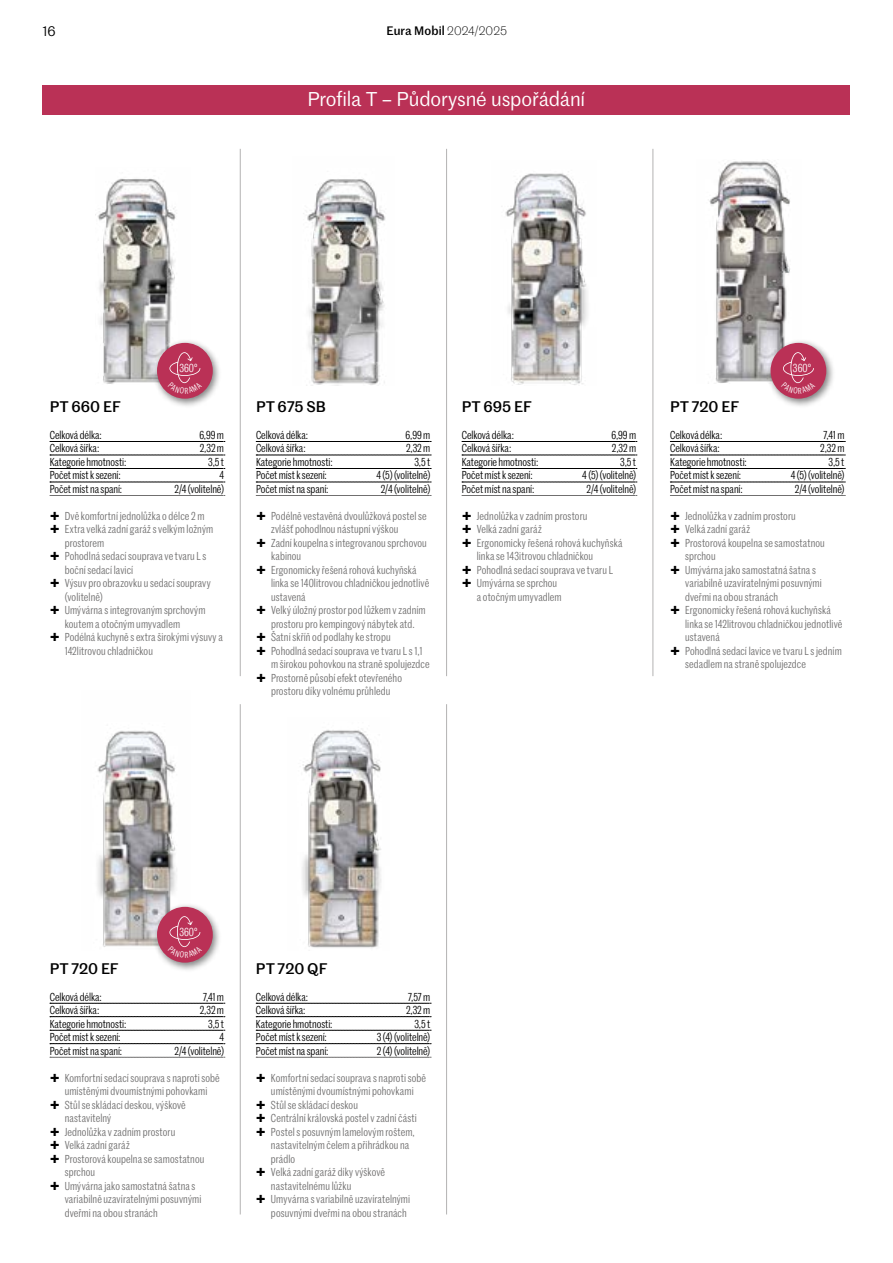
<style>
.page{position:relative;width:893px;height:1263px;background:#fff}
.page>*{position:absolute;margin:0;border:0;box-sizing:border-box;transform-origin:0 0}
.t1{font:19.5px "Marr Sans";letter-spacing:-.01em;color:#fff}
.t2{font:500 15px "Marr Sans";letter-spacing:.005em;color:#000}
.t3{font:13.5px "Marr Sans";color:#000}
.t4{font:500 12px "Marr Sans";letter-spacing:.01em;color:#000}
.t5{font:11.25px/13.5px "Marr Sans Cond";letter-spacing:.01em;color:#706f6f}
.t6{font:11.25px "Marr Sans Cond";letter-spacing:-.005em;color:#000}
.t7{font:11.25px "Marr Sans Cond";letter-spacing:.005em;color:#fff}
.s1{font-weight:300}
</style>
<div class="page">
<hr style="left:240px;top:149px;width:1px;height:527px;background:#b3b2b2">
<hr style="left:653px;top:149px;width:1px;height:527px;background:#b3b2b2">
<hr style="left:446px;top:149px;width:1px;height:527px;background:#b3b2b2">
<img style="left:709px;top:161px;width:81px;height:222px">
<img style="left:505px;top:171px;width:83px;height:214px">
<img style="left:95px;top:178px;width:81px;height:206px">
<img style="left:303px;top:179px;width:83px;height:206px">
<div style="left:153px;top:339px;width:69px;height:69px;background:#000;opacity:.5"></div>
<div style="left:157px;top:343px;width:56px;height:56px;background:#ba3156;border-radius:50%"></div>
<div style="left:766px;top:339px;width:69px;height:69px;background:#000;opacity:.5"></div>
<div style="left:770px;top:343px;width:56px;height:56px;background:#ba3156;border-radius:50%"></div>
<img style="left:97px;top:730px;width:80px;height:217px">
<div style="left:153px;top:903px;width:69px;height:69px;background:#000;opacity:.5"></div>
<div style="left:157px;top:907px;width:56px;height:56px;background:#ba3156;border-radius:50%"></div>
<hr style="left:240px;top:704px;width:1px;height:510px;background:#b3b2b2">
<hr style="left:446px;top:704px;width:1px;height:510px;background:#b3b2b2">
<img style="left:302px;top:730px;width:79px;height:218px">
<div style="left:43px;top:85px;width:807px;height:30px;background:#ba3156"></div>
<svg style="left:50px;top:441px;width:175px;height:1px"></svg>
<svg style="left:50px;top:455px;width:175px;height:1px"></svg>
<svg style="left:50px;top:468px;width:175px;height:1px"></svg>
<svg style="left:50px;top:482px;width:175px;height:1px"></svg>
<svg style="left:50px;top:495px;width:175px;height:1px"></svg>
<svg style="left:670px;top:441px;width:175px;height:1px"></svg>
<svg style="left:670px;top:455px;width:175px;height:1px"></svg>
<svg style="left:670px;top:468px;width:175px;height:1px"></svg>
<svg style="left:670px;top:482px;width:175px;height:1px"></svg>
<svg style="left:670px;top:495px;width:175px;height:1px"></svg>
<svg style="left:256px;top:441px;width:175px;height:1px"></svg>
<svg style="left:256px;top:455px;width:175px;height:1px"></svg>
<svg style="left:256px;top:468px;width:175px;height:1px"></svg>
<svg style="left:256px;top:482px;width:175px;height:1px"></svg>
<svg style="left:256px;top:495px;width:175px;height:1px"></svg>
<svg style="left:462px;top:441px;width:175px;height:1px"></svg>
<svg style="left:462px;top:455px;width:175px;height:1px"></svg>
<svg style="left:462px;top:468px;width:175px;height:1px"></svg>
<svg style="left:462px;top:482px;width:175px;height:1px"></svg>
<svg style="left:462px;top:495px;width:175px;height:1px"></svg>
<svg style="left:50px;top:1003px;width:175px;height:1px"></svg>
<svg style="left:50px;top:1016px;width:175px;height:1px"></svg>
<svg style="left:50px;top:1030px;width:175px;height:1px"></svg>
<svg style="left:50px;top:1043px;width:175px;height:1px"></svg>
<svg style="left:50px;top:1057px;width:175px;height:1px"></svg>
<svg style="left:256px;top:1003px;width:175px;height:1px"></svg>
<svg style="left:256px;top:1016px;width:175px;height:1px"></svg>
<svg style="left:256px;top:1030px;width:175px;height:1px"></svg>
<svg style="left:256px;top:1043px;width:175px;height:1px"></svg>
<svg style="left:256px;top:1057px;width:175px;height:1px"></svg>
<svg style="left:168px;top:352px;width:34px;height:42px"></svg>
<svg style="left:781px;top:352px;width:34px;height:42px"></svg>
<svg style="left:168px;top:916px;width:34px;height:42px"></svg>
<p class="t3" style="left:42px;top:22px;width:15px">16</p>
<p class="t4" style="left:386px;top:22px;width:122px">Eura Mobil <span class="s1">2024/2025</span></p>
<h1 class="t1" style="left:307px;top:85px;width:279px">Profila T – Půdorysné uspořádání</h1>
<p class="t7" style="left:179px;top:360px;width:20px">360°</p>
<p class="t7" style="left:793px;top:360px;width:20px">360°</p>
<h2 class="t2" style="left:50px;top:395px;width:73px">PT 660 EF</h2>
<p class="t6" style="left:50px;top:427px;width:54px">Celková délka:</p>
<p class="t6" style="left:199px;top:427px;width:26px">6,99 m</p>
<p class="t6" style="left:50px;top:440px;width:51px">Celková šířka:</p>
<p class="t6" style="left:200px;top:440px;width:26px">2,32 m</p>
<p class="t6" style="left:50px;top:454px;width:78px">Kategorie hmotnosti:</p>
<p class="t6" style="left:208px;top:454px;width:17px">3,5 t</p>
<p class="t6" style="left:50px;top:467px;width:72px">Počet míst k sezení:</p>
<p class="t6" style="left:219px;top:467px;width:6px">4</p>
<p class="t6" style="left:50px;top:481px;width:74px">Počet míst na spaní:</p>
<p class="t6" style="left:174px;top:481px;width:51px">2/4 (volitelně)</p>
<p class="t5" style="left:65px;top:508px;width:160px">Dvě komfortní jednolůžka o délce 2 m<br>Extra velká zadní garáž s velkým ložným prostorem<br>Pohodlná sedací souprava ve tvaru L s boční sedací lavicí<br>Výsuv pro obrazovku u sedací soupravy (volitelně)<br>Umývárna s integrovaným sprchovým koutem a otočným umyvadlem<br>Podélná kuchyně s extra širokými výsuvy a<br>142litrovou chladničkou</p>
<h2 class="t2" style="left:256px;top:395px;width:71px">PT 675 SB</h2>
<p class="t6" style="left:256px;top:427px;width:54px">Celková délka:</p>
<p class="t6" style="left:406px;top:427px;width:26px">6,99 m</p>
<p class="t6" style="left:256px;top:440px;width:51px">Celková šířka:</p>
<p class="t6" style="left:406px;top:440px;width:26px">2,32 m</p>
<p class="t6" style="left:256px;top:454px;width:78px">Kategorie hmotnosti:</p>
<p class="t6" style="left:414px;top:454px;width:17px">3,5 t</p>
<p class="t6" style="left:256px;top:467px;width:72px">Počet míst k sezení:</p>
<p class="t6" style="left:377px;top:467px;width:55px">4 (5) (volitelně)</p>
<p class="t6" style="left:256px;top:481px;width:74px">Počet míst na spaní:</p>
<p class="t6" style="left:381px;top:481px;width:51px">2/4 (volitelně)</p>
<p class="t5" style="left:271px;top:508px;width:160px">Podélně vestavěná dvoulůžková postel se zvlášť pohodlnou nástupní výškou<br>Zadní koupelna s integrovanou sprchovou kabinou<br>Ergonomicky řešená rohová kuchyňská linka se 140litrovou chladničkou jednotlivě ustavená<br>Velký úložný prostor pod lůžkem v zadním prostoru pro kempingový nábytek atd.<br>Šatní skříň od podlahy ke stropu<br>Pohodlná sedací souprava ve tvaru L s 1,1 m širokou pohovkou na straně spolujezdce Prostorně působí efekt otevřeného prostoru díky volnému průhledu</p>
<h2 class="t2" style="left:462px;top:395px;width:72px">PT 695 EF</h2>
<p class="t6" style="left:462px;top:427px;width:54px">Celková délka:</p>
<p class="t6" style="left:611px;top:427px;width:26px">6,99 m</p>
<p class="t6" style="left:462px;top:440px;width:51px">Celková šířka:</p>
<p class="t6" style="left:612px;top:440px;width:26px">2,32 m</p>
<p class="t6" style="left:462px;top:454px;width:78px">Kategorie hmotnosti:</p>
<p class="t6" style="left:620px;top:454px;width:17px">3,5 t</p>
<p class="t6" style="left:462px;top:467px;width:72px">Počet míst k sezení:</p>
<p class="t6" style="left:582px;top:467px;width:55px">4 (5) (volitelně)</p>
<p class="t6" style="left:462px;top:481px;width:74px">Počet míst na spaní:</p>
<p class="t6" style="left:586px;top:481px;width:51px">2/4 (volitelně)</p>
<p class="t5" style="left:477px;top:508px;width:147px">Jednolůžka v zadním prostoru<br>Velká zadní garáž<br>Ergonomicky řešená rohová kuchyňská linka se 143itrovou chladničkou<br>Pohodlná sedací souprava ve tvaru L<br>Umývárna se sprchou<br>a otočným umyvadlem</p>
<h2 class="t2" style="left:670px;top:395px;width:70px">PT 720 EF</h2>
<p class="t6" style="left:670px;top:427px;width:54px">Celková délka:</p>
<p class="t6" style="left:823px;top:427px;width:23px">7,41 m</p>
<p class="t6" style="left:670px;top:440px;width:51px">Celková šířka:</p>
<p class="t6" style="left:820px;top:440px;width:26px">2,32 m</p>
<p class="t6" style="left:670px;top:454px;width:78px">Kategorie hmotnosti:</p>
<p class="t6" style="left:829px;top:454px;width:17px">3,5 t</p>
<p class="t6" style="left:670px;top:467px;width:72px">Počet míst k sezení:</p>
<p class="t6" style="left:791px;top:467px;width:55px">4 (5) (volitelně)</p>
<p class="t6" style="left:670px;top:481px;width:74px">Počet míst na spaní:</p>
<p class="t6" style="left:795px;top:481px;width:51px">2/4 (volitelně)</p>
<p class="t5" style="left:685px;top:508px;width:159px">Jednolůžka v zadním prostoru<br>Velká zadní garáž<br>Prostorová koupelna se samostatnou sprchou<br>Umývárna jako samostatná šatna s variabilně uzavíratelnými posuvnými dveřmi na obou stranách<br>Ergonomicky řešená rohová kuchyňská linka se 142litrovou chladničkou jednotlivě ustavená<br>Pohodlná sedací lavice ve tvaru L s jedním sedadlem na straně spolujezdce</p>
<p class="t7" style="left:179px;top:924px;width:20px">360°</p>
<h2 class="t2" style="left:50px;top:957px;width:70px">PT 720 EF</h2>
<p class="t6" style="left:50px;top:989px;width:54px">Celková délka:</p>
<p class="t6" style="left:203px;top:989px;width:23px">7,41 m</p>
<p class="t6" style="left:50px;top:1002px;width:51px">Celková šířka:</p>
<p class="t6" style="left:200px;top:1002px;width:26px">2,32 m</p>
<p class="t6" style="left:50px;top:1016px;width:78px">Kategorie hmotnosti:</p>
<p class="t6" style="left:208px;top:1016px;width:17px">3,5 t</p>
<p class="t6" style="left:50px;top:1029px;width:72px">Počet míst k sezení:</p>
<p class="t6" style="left:219px;top:1029px;width:6px">4</p>
<p class="t6" style="left:50px;top:1043px;width:74px">Počet míst na spaní:</p>
<p class="t6" style="left:174px;top:1043px;width:51px">2/4 (volitelně)</p>
<p class="t5" style="left:65px;top:1070px;width:157px">Komfortní sedací souprava s naproti sobě umístěnými dvoumístnými pohovkami<br>Stůl se skládací deskou, výškově nastavitelný<br>Jednolůžka v zadním prostoru<br>Velká zadní garáž<br>Prostorová koupelna se samostatnou sprchou<br>Umývárna jako samostatná šatna s variabilně uzavíratelnými posuvnými dveřmi na obou stranách</p>
<h2 class="t2" style="left:256px;top:957px;width:73px">PT 720 QF</h2>
<p class="t6" style="left:256px;top:989px;width:54px">Celková délka:</p>
<p class="t6" style="left:408px;top:989px;width:24px">7,57 m</p>
<p class="t6" style="left:256px;top:1002px;width:51px">Celková šířka:</p>
<p class="t6" style="left:406px;top:1002px;width:26px">2,32 m</p>
<p class="t6" style="left:256px;top:1016px;width:78px">Kategorie hmotnosti:</p>
<p class="t6" style="left:414px;top:1016px;width:17px">3,5 t</p>
<p class="t6" style="left:256px;top:1029px;width:72px">Počet míst k sezení:</p>
<p class="t6" style="left:377px;top:1029px;width:55px">3 (4) (volitelně)</p>
<p class="t6" style="left:256px;top:1043px;width:74px">Počet míst na spaní:</p>
<p class="t6" style="left:377px;top:1043px;width:55px">2 (4) (volitelně)</p>
<p class="t5" style="left:271px;top:1070px;width:157px">Komfortní sedací souprava s naproti sobě umístěnými dvoumístnými pohovkami<br>Stůl se skládací deskou<br>Centrální královská postel v zadní části<br>Postel s posuvným lamelovým roštem, nastavitelným čelem a přihrádkou na prádlo<br>Velká zadní garáž díky výškově nastavitelnému lůžku<br>Umyvárna s variabilně uzavíratelnými posuvnými dveřmi na obou stranách</p>
</div>
